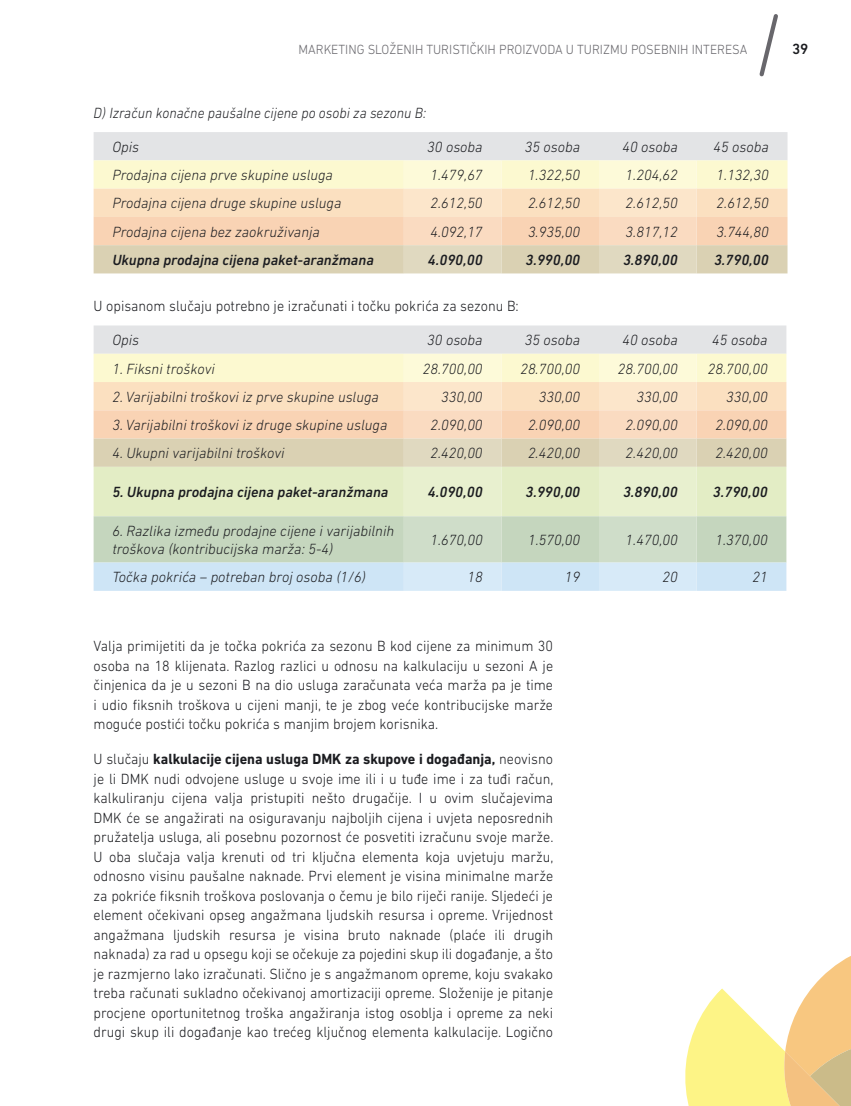
<style>
.page{position:relative;width:851px;height:1106px;background:#fff}
.page>*{position:absolute;margin:0;border:0;box-sizing:border-box;transform-origin:0 0}
.t1{font:300 15px/19.5px "DIN Next LT Pro";color:#1b1c20;text-align:justify;scale:.95 1}
.t2{font:italic 300 15px/18px "DIN Next LT Pro";color:#1b1c20}
.t3{font:italic 500 15px "DIN Next LT Pro";color:#1b1c20}
.t4{font:italic 300 15px "DIN Next LT Pro";color:#1b1c20;scale:.95 1}
.t5{font:500 15px "DIN Next LT Pro";color:#1b1c20}
.t6{font:300 13.5px "DIN Next LT Pro";color:#68676c;scale:.95 1}
.s1{font-weight:700}
</style>
<div class="page">
<svg style="left:759px;top:14px;width:19px;height:63px"></svg>
<svg style="left:685px;top:956px;width:165px;height:150px"></svg>
<svg style="left:94px;top:132px;width:693px;height:141px;background:#f0e1c8"></svg>
<svg style="left:94px;top:325px;width:692px;height:266px;background:#e3e2cc"></svg>
<p class="t6" style="left:298px;top:42px;width:474px">Marketing složenih turističkih proizvoda u turizmu posebnih interesa</p>
<p class="t5" style="left:791px;top:40px;width:18px">39</p>
<p class="t4" style="left:94px;top:104px;width:351px">D) Izračun konačne paušalne cijene po osobi za sezonu B:</p>
<p class="t2" style="left:112px;top:138px;width:28px">Opis</p>
<p class="t2" style="left:427px;top:138px;width:57px">30 osoba</p>
<p class="t2" style="left:524px;top:138px;width:57px">35 osoba</p>
<p class="t2" style="left:622px;top:138px;width:57px">40 osoba</p>
<p class="t2" style="left:713px;top:138px;width:57px">45 osoba</p>
<p class="t2" style="left:112px;top:166px;width:222px">Prodajna cijena prve skupine usluga</p>
<p class="t2" style="left:430px;top:166px;width:54px">1.479,67</p>
<p class="t2" style="left:528px;top:166px;width:54px">1.322,50</p>
<p class="t2" style="left:625px;top:166px;width:54px">1.204,62</p>
<p class="t2" style="left:716px;top:166px;width:54px">1.132,30</p>
<p class="t2" style="left:112px;top:194px;width:230px">Prodajna cijena druge skupine usluga</p>
<p class="t2" style="left:430px;top:194px;width:54px">2.612,50</p>
<p class="t2" style="left:528px;top:194px;width:54px">2.612,50</p>
<p class="t2" style="left:625px;top:194px;width:54px">2.612,50</p>
<p class="t2" style="left:716px;top:194px;width:54px">2.612,50</p>
<p class="t2" style="left:112px;top:222px;width:209px">Prodajna cijena bez zaokruživanja</p>
<p class="t2" style="left:430px;top:222px;width:54px">4.092,17</p>
<p class="t2" style="left:528px;top:222px;width:54px">3.935,00</p>
<p class="t2" style="left:625px;top:222px;width:54px">3.817,12</p>
<p class="t2" style="left:716px;top:222px;width:54px">3.744,80</p>
<p class="t3" style="left:112px;top:251px;width:263px">Ukupna prodajna cijena paket-aranžmana</p>
<p class="t3" style="left:428px;top:251px;width:56px">4.090,00</p>
<p class="t3" style="left:525px;top:251px;width:56px">3.990,00</p>
<p class="t3" style="left:623px;top:251px;width:56px">3.890,00</p>
<p class="t3" style="left:714px;top:251px;width:56px">3.790,00</p>
<p class="t1" style="left:94px;top:296px;width:449px">U opisanom slučaju potrebno je izračunati i točku pokrića za sezonu B:</p>
<p class="t2" style="left:112px;top:331px;width:28px">Opis</p>
<p class="t2" style="left:427px;top:331px;width:57px">30 osoba</p>
<p class="t2" style="left:524px;top:331px;width:57px">35 osoba</p>
<p class="t2" style="left:622px;top:331px;width:57px">40 osoba</p>
<p class="t2" style="left:712px;top:331px;width:57px">45 osoba</p>
<p class="t2" style="left:112px;top:359px;width:104px">1. Fiksni troškovi</p>
<p class="t2" style="left:422px;top:359px;width:61px">28.700,00</p>
<p class="t2" style="left:520px;top:359px;width:61px">28.700,00</p>
<p class="t2" style="left:617px;top:359px;width:61px">28.700,00</p>
<p class="t2" style="left:707px;top:359px;width:61px">28.700,00</p>
<p class="t2" style="left:112px;top:387px;width:268px">2. Varijabilni troškovi iz prve skupine usluga</p>
<p class="t2" style="left:441px;top:387px;width:43px">330,00</p>
<p class="t2" style="left:538px;top:387px;width:43px">330,00</p>
<p class="t2" style="left:636px;top:387px;width:43px">330,00</p>
<p class="t2" style="left:726px;top:387px;width:43px">330,00</p>
<p class="t2" style="left:112px;top:416px;width:276px">3. Varijabilni troškovi iz druge skupine usluga</p>
<p class="t2" style="left:430px;top:416px;width:54px">2.090,00</p>
<p class="t2" style="left:528px;top:416px;width:54px">2.090,00</p>
<p class="t2" style="left:625px;top:416px;width:54px">2.090,00</p>
<p class="t2" style="left:715px;top:416px;width:54px">2.090,00</p>
<p class="t2" style="left:112px;top:444px;width:174px">4. Ukupni varijabilni troškovi</p>
<p class="t2" style="left:430px;top:444px;width:54px">2.420,00</p>
<p class="t2" style="left:528px;top:444px;width:54px">2.420,00</p>
<p class="t2" style="left:625px;top:444px;width:54px">2.420,00</p>
<p class="t2" style="left:715px;top:444px;width:54px">2.420,00</p>
<p class="t3" style="left:112px;top:483px;width:277px">5. Ukupna prodajna cijena paket-aranžmana</p>
<p class="t3" style="left:428px;top:483px;width:56px">4.090,00</p>
<p class="t3" style="left:525px;top:483px;width:56px">3.990,00</p>
<p class="t3" style="left:623px;top:483px;width:56px">3.890,00</p>
<p class="t3" style="left:712px;top:483px;width:56px">3.790,00</p>
<p class="t2" style="left:112px;top:522px;width:283px">6. Razlika između prodajne cijene i varijabilnih troškova (kontribucijska marža: 5-4)</p>
<p class="t2" style="left:430px;top:531px;width:54px">1.670,00</p>
<p class="t2" style="left:528px;top:531px;width:54px">1.570,00</p>
<p class="t2" style="left:625px;top:531px;width:54px">1.470,00</p>
<p class="t2" style="left:715px;top:531px;width:54px">1.370,00</p>
<p class="t2" style="left:112px;top:568px;width:255px">Točka pokrića – potreban broj osoba (1/6)</p>
<p class="t2" style="left:467px;top:568px;width:17px">18</p>
<p class="t2" style="left:565px;top:568px;width:17px">19</p>
<p class="t2" style="left:662px;top:568px;width:17px">20</p>
<p class="t2" style="left:752px;top:568px;width:17px">21</p>
<p class="t1" style="left:94px;top:636px;width:485px">Valja primijetiti da je točka pokrića za sezonu B kod cijene za minimum 30 osoba na 18 klijenata. Razlog razlici u odnosu na kalkulaciju u sezoni A je činjenica da je u sezoni B na dio usluga zaračunata veća marža pa je time i udio fiksnih troškova u cijeni manji, te je zbog veće kontribucijske marže moguće postići točku pokrića s manjim brojem korisnika.</p>
<p class="t1" style="left:94px;top:749px;width:485px">U slučaju <span class="s1">kalkulacije cijena usluga DMK za skupove i događanja,</span> neovisno je li DMK nudi odvojene usluge u svoje ime ili i u tuđe ime i za tuđi račun, kalkuliranju cijena valja pristupiti nešto drugačije. I u ovim slučajevima DMK će se angažirati na osiguravanju najboljih cijena i uvjeta neposrednih pružatelja usluga, ali posebnu pozornost će posvetiti izračunu svoje marže.<br>U oba slučaja valja krenuti od tri ključna elementa koja uvjetuju maržu, odnosno visinu paušalne naknade. Prvi element je visina minimalne marže za pokriće fiksnih troškova poslovanja o čemu je bilo riječi ranije. Sljedeći je element očekivani opseg angažmana ljudskih resursa i opreme. Vrijednost angažmana ljudskih resursa je visina bruto naknade (plaće ili drugih naknada) za rad u opsegu koji se očekuje za pojedini skup ili događanje, a što je razmjerno lako izračunati. Slično je s angažmanom opreme, koju svakako treba računati sukladno očekivanoj amortizaciji opreme. Složenije je pitanje procjene oportunitetnog troška angažiranja istog osoblja i opreme za neki drugi skup ili događanje kao trećeg ključnog elementa kalkulacije. Logično</p>
</div>
